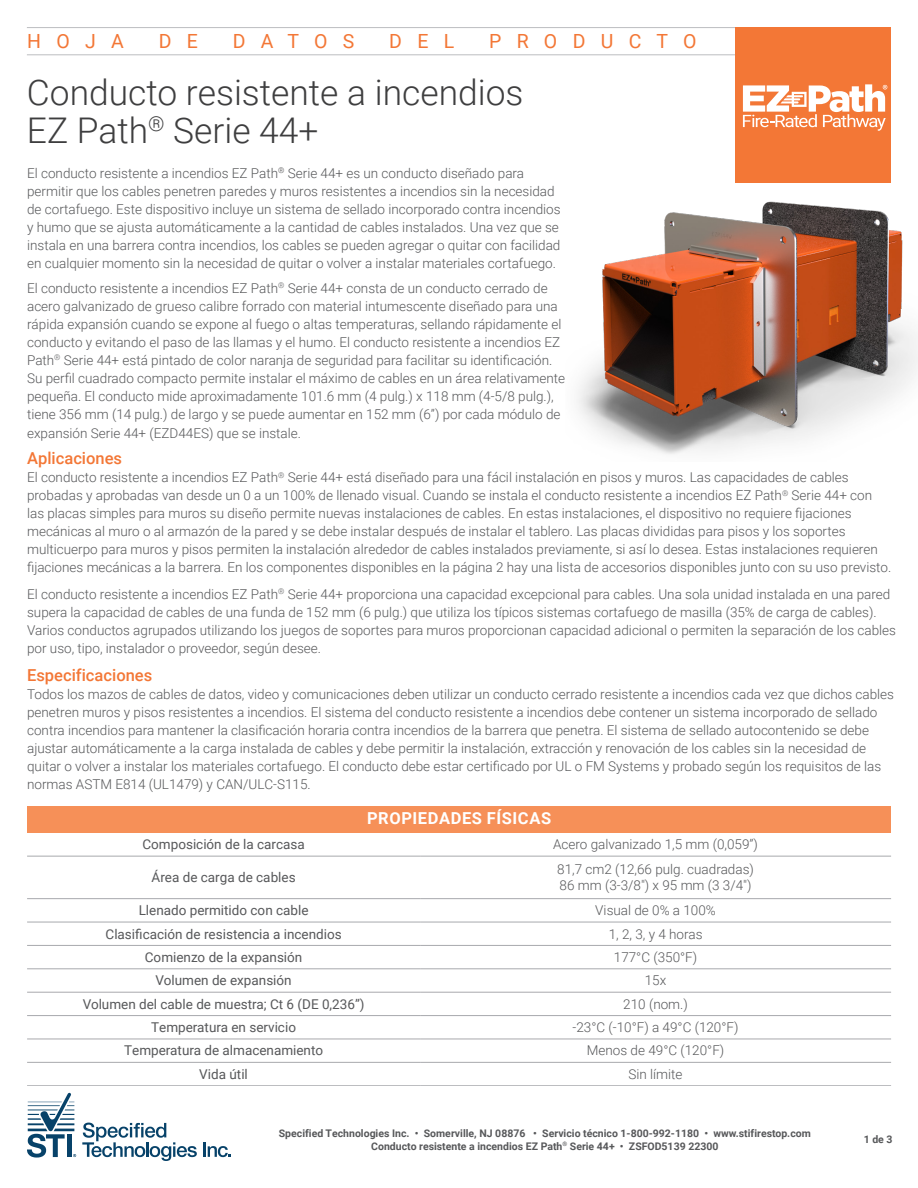
<style>
.page{position:relative;width:918px;height:1188px;background:#fff}
.page>*{position:absolute;margin:0;border:0;box-sizing:border-box;transform-origin:0 0}
.t1{font:300 35.4px/37.8px "Roboto";color:#3e3e3f}
.t2{font:19.5px "Roboto";letter-spacing:.785em;color:#f37736}
.Subhead{font:500 16.5px "Roboto";color:#f37736}
.t3{font:700 16.5px "Roboto";letter-spacing:.035em;color:#fff}
.Body_Copy{font:300 13.5px/18px "Roboto";color:#57585a}
.Product_Description{font:300 13.5px/18px "Roboto";color:#57585a}
.t4{font:13.5px "Roboto";color:#57585a}
.t5{font:700 10.5px/12.6px "Roboto";color:#57585a;text-align:center}
</style>
<div class="page">
<hr style="left:27px;top:27px;width:729px;height:1px;background:#bcbdc0">
<hr style="left:27px;top:55px;width:729px;height:1px;background:#bcbdc0">
<div style="left:736px;top:28px;width:155px;height:155px;background:#f37736"></div>
<svg style="left:743px;top:84px;width:144px;height:47px"></svg>
<svg style="left:27px;top:1093px;width:49px;height:65px"></svg>
<div style="left:67px;top:1134px;width:5px;height:23px;background:#074269"></div>
<svg style="left:82px;top:1123px;width:115px;height:38px"></svg>
<hr style="left:203px;top:1142px;width:3px;height:15px;background:#074269">
<svg style="left:208px;top:1146px;width:23px;height:11px"></svg>
<div style="left:27px;top:806px;width:864px;height:27px;background:#f69058"></div>
<hr style="left:27px;top:856px;width:393px;height:1px;background:#a8a9ad">
<hr style="left:420px;top:856px;width:471px;height:1px;background:#a8a9ad">
<hr style="left:27px;top:898px;width:393px;height:1px;background:#a8a9ad">
<hr style="left:420px;top:898px;width:471px;height:1px;background:#a8a9ad">
<hr style="left:27px;top:922px;width:393px;height:1px;background:#a8a9ad">
<hr style="left:420px;top:922px;width:471px;height:1px;background:#a8a9ad">
<hr style="left:27px;top:945px;width:393px;height:1px;background:#a8a9ad">
<hr style="left:420px;top:945px;width:471px;height:1px;background:#a8a9ad">
<hr style="left:27px;top:969px;width:393px;height:1px;background:#a8a9ad">
<hr style="left:420px;top:969px;width:471px;height:1px;background:#a8a9ad">
<hr style="left:27px;top:992px;width:393px;height:1px;background:#a8a9ad">
<hr style="left:420px;top:992px;width:471px;height:1px;background:#a8a9ad">
<hr style="left:27px;top:1015px;width:393px;height:1px;background:#a8a9ad">
<hr style="left:420px;top:1015px;width:471px;height:1px;background:#a8a9ad">
<hr style="left:27px;top:1039px;width:393px;height:1px;background:#a8a9ad">
<hr style="left:420px;top:1039px;width:471px;height:1px;background:#a8a9ad">
<hr style="left:27px;top:1062px;width:393px;height:1px;background:#a8a9ad">
<hr style="left:420px;top:1062px;width:471px;height:1px;background:#a8a9ad">
<hr style="left:27px;top:1085px;width:393px;height:1px;background:#a8a9ad">
<hr style="left:420px;top:1085px;width:471px;height:1px;background:#a8a9ad">
<img style="left:577px;top:175px;width:341px;height:279px">
<h2 class="t2" style="left:27px;top:27px;width:98px">HOJA</h2>
<h2 class="t2" style="left:159px;top:27px;width:41px">D E</h2>
<h2 class="t2" style="left:233px;top:27px;width:123px">DATOS</h2>
<h2 class="t2" style="left:389px;top:27px;width:66px">DEL</h2>
<h2 class="t2" style="left:489px;top:27px;width:209px">PRODUCTO</h2>
<h1 class="t1" style="left:27px;top:72px;width:498px">Conducto resistente a incendios<br>EZ Path<sup>®</sup> Serie 44+</h1>
<p class="Product_Description" style="left:27px;top:164px;width:535px">El conducto resistente a incendios EZ Path<sup>®</sup> Serie 44+ es un conducto diseñado para permitir que los cables penetren paredes y muros resistentes a incendios sin la necesidad de cortafuego. Este dispositivo incluye un sistema de sellado incorporado contra incendios y humo que se ajusta automáticamente a la cantidad de cables instalados. Una vez que se instala en una barrera contra incendios, los cables se pueden agregar o quitar con facilidad en cualquier momento sin la necesidad de quitar o volver a instalar materiales cortafuego.</p>
<p class="Product_Description" style="left:27px;top:278px;width:540px">El conducto resistente a incendios EZ Path<sup>®</sup> Serie 44+ consta de un conducto cerrado de acero galvanizado de grueso calibre forrado con material intumescente diseñado para una rápida expansión cuando se expone al fuego o altas temperaturas, sellando rápidamente el conducto y evitando el paso de las llamas y el humo. El conducto resistente a incendios EZ Path<sup>®</sup> Serie 44+ está pintado de color naranja de seguridad para facilitar su identificación.<br>Su perfil cuadrado compacto permite instalar el máximo de cables en un área relativamente pequeña. El conducto mide aproximadamente 101.6 mm (4 pulg.) x 118 mm (4-5/8 pulg.), tiene 356 mm (14 pulg.) de largo y se puede aumentar en 152 mm (6”) por cada módulo de</p>
<p class="Product_Description" style="left:27px;top:424px;width:275px">expansión Serie 44+ (EZD44ES) que se instale.</p>
<p class="Subhead" style="left:27px;top:447px;width:97px">Aplicaciones</p>
<p class="Body_Copy" style="left:27px;top:468px;width:866px">El conducto resistente a incendios EZ Path<sup>®</sup> Serie 44+ está diseñado para una fácil instalación en pisos y muros. Las capacidades de cables probadas y aprobadas van desde un 0 a un 100% de llenado visual. Cuando se instala el conducto resistente a incendios EZ Path<sup>®</sup> Serie 44+ con las placas simples para muros su diseño permite nuevas instalaciones de cables. En estas instalaciones, el dispositivo no requiere fijaciones mecánicas al muro o al armazón de la pared y se debe instalar después de instalar el tablero. Las placas divididas para pisos y los soportes multicuerpo para muros y pisos permiten la instalación alrededor de cables instalados previamente, si así lo desea. Estas instalaciones requieren fijaciones mecánicas a la barrera. En los componentes disponibles en la página 2 hay una lista de accesorios disponibles junto con su uso previsto.</p>
<p class="Body_Copy" style="left:27px;top:585px;width:871px">El conducto resistente a incendios EZ Path<sup>®</sup> Serie 44+ proporciona una capacidad excepcional para cables. Una sola unidad instalada en una pared supera la capacidad de cables de una funda de 152 mm (6 pulg.) que utiliza los típicos sistemas cortafuego de masilla (35% de carga de cables).<br>Varios conductos agrupados utilizando los juegos de soportes para muros proporcionan capacidad adicional o permiten la separación de los cables por uso, tipo, instalador o proveedor, según desee.</p>
<p class="Subhead" style="left:27px;top:663px;width:127px">Especificaciones</p>
<p class="Body_Copy" style="left:27px;top:685px;width:868px">Todos los mazos de cables de datos, video y comunicaciones deben utilizar un conducto cerrado resistente a incendios cada vez que dichos cables penetren muros y pisos resistentes a incendios. El sistema del conducto resistente a incendios debe contener un sistema incorporado de sellado contra incendios para mantener la clasificación horaria contra incendios de la barrera que penetra. El sistema de sellado autocontenido se debe ajustar automáticamente a la carga instalada de cables y debe permitir la instalación, extracción y renovación de los cables sin la necesidad de quitar o volver a instalar los materiales cortafuego. El conducto debe estar certificado por UL o FM Systems y probado según los requisitos de las normas ASTM E814 (UL1479) y CAN/ULC-S115.</p>
<p class="t3" style="left:367px;top:807px;width:186px">PROPIEDADES FÍSICAS</p>
<p class="t4" style="left:142px;top:835px;width:164px">Composición de la carcasa</p>
<p class="Body_Copy" style="left:553px;top:835px;width:206px">Acero galvanizado 1,5 mm (0,059”)</p>
<p class="t4" style="left:152px;top:868px;width:146px">Área de carga de cables</p>
<p class="Body_Copy" style="left:557px;top:860px;width:198px;line-height:16.5px">81,7 cm2 (12,66 pulg. cuadradas)<br>86 mm (3-3/8") x 95 mm (3 3/4")</p>
<p class="t4" style="left:139px;top:901px;width:171px">Llenado permitido con cable</p>
<p class="Body_Copy" style="left:595px;top:901px;width:122px">Visual de 0% a 100%</p>
<p class="t4" style="left:106px;top:924px;width:238px">Clasificación de resistencia a incendios</p>
<p class="Body_Copy" style="left:609px;top:924px;width:95px">1, 2, 3, y 4 horas</p>
<p class="t4" style="left:145px;top:948px;width:159px">Comienzo de la expansión</p>
<p class="Body_Copy" style="left:614px;top:948px;width:85px">177°C (350°F)</p>
<p class="t4" style="left:156px;top:971px;width:138px">Volumen de expansión</p>
<p class="Body_Copy" style="left:645px;top:971px;width:23px">15x</p>
<p class="t4" style="left:83px;top:994px;width:283px">Volumen del cable de muestra; Ct 6 (DE 0,236”)</p>
<p class="Body_Copy" style="left:623px;top:994px;width:66px">210 (nom.)</p>
<p class="t4" style="left:151px;top:1018px;width:146px">Temperatura en servicio</p>
<p class="Body_Copy" style="left:573px;top:1018px;width:167px">-23°C (-10°F) a 49°C (120°F)</p>
<p class="t4" style="left:124px;top:1041px;width:200px">Temperatura de almacenamiento</p>
<p class="Body_Copy" style="left:587px;top:1041px;width:139px">Menos de 49°C (120°F)</p>
<p class="t4" style="left:199px;top:1065px;width:50px">Vida útil</p>
<p class="Body_Copy" style="left:629px;top:1065px;width:56px">Sin límite</p>
<p class="t5" style="left:279px;top:1127px;width:534px">Specified Technologies Inc. • Somerville, NJ 08876 • Servicio técnico 1-800-992-1180 • www.stifirestop.com<br>Conducto resistente a incendios EZ Path<sup>®</sup> Serie 44+ • ZSFOD5139 22300</p>
<p class="t5" style="left:864px;top:1133px;width:30px">1 de 3</p>
</div>
